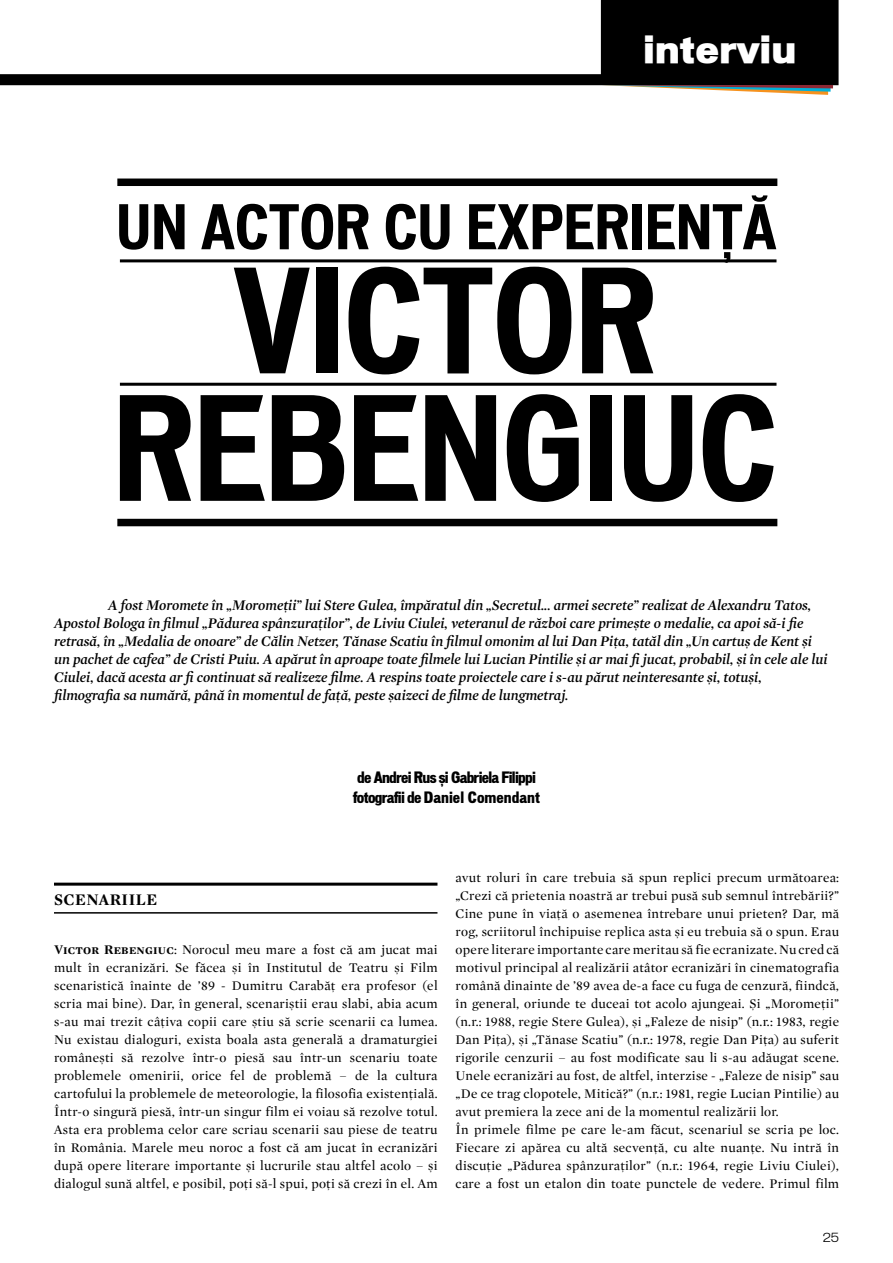
<style>
.page{position:relative;width:893px;height:1263px;background:#fff}
.page>*{position:absolute;margin:0;border:0;box-sizing:border-box;transform-origin:0 0}
.t1{font:700 condensed 137.25px/127.5px "Vonnes";letter-spacing:-.01em;color:#000;text-align:center}
.t2{font:700 condensed 58.5px "Vonnes";color:#000}
.t3{font:900 36px "Vonnes";color:#fff}
.t4{font:16.5px "Mercury Display Bold SC";letter-spacing:.03em;color:#000}
.t5{font:italic 15px/18px "Mercury Display Semi";color:#000}
.t6{font:900 condensed 15px/20.1px "Vonnes";letter-spacing:-.05em;color:#000}
.t7{font:13.5px/18px "Mercury Display";letter-spacing:.02em;color:#000;text-align:justify}
.t8{font:100 12px "Vonnes";color:#000}
.s1{font-family:"Mercury Display Bold SC"}
</style>
<div class="page">
<svg style="left:0;top:0;width:838px;height:85px"></svg>
<svg style="left:602px;top:85px;width:231px;height:10px"></svg>
<div style="left:117px;top:519px;width:660px;height:7px;background:#000"></div>
<div style="left:117px;top:179px;width:660px;height:7px;background:#000"></div>
<hr style="left:54px;top:883px;width:383px;height:3px;background:#000">
<hr style="left:54px;top:912px;width:383px;height:2px;background:#000">
<hr style="left:120px;top:383px;width:656px;height:3px;background:#000">
<hr style="left:120px;top:259px;width:656px;height:3px;background:#000">
<h3 class="t3" style="left:643px;top:28px;width:155px">interviu</h3>
<h2 class="t2" style="left:116px;top:193px;width:661px">UN ACTOR CU EXPERIENŢĂ</h2>
<h1 class="t1" style="left:113px;top:260px;width:667px">VICTOR<br>REBENGIUC</h1>
<p class="t5" style="left:54px;top:596px;width:775px;text-indent:54px">A fost Moromete în „Moromeţii” lui Stere Gulea, împăratul din „Secretul... armei secrete” realizat de Alexandru Tatos, Apostol Bologa în filmul „Pădurea spânzuraţilor”, de Liviu Ciulei, veteranul de război care primeşte o medalie, ca apoi să-i fie retrasă, în „Medalia de onoare” de Călin Netzer, Tănase Scatiu în filmul omonim al lui Dan Piţa, tatăl din „Un cartuş de Kent şi un pachet de cafea” de Cristi Puiu. A apărut în aproape toate filmele lui Lucian Pintilie şi ar mai fi jucat, probabil, şi în cele ale lui Ciulei, dacă acesta ar fi continuat să realizeze filme. A respins toate proiectele care i s-au părut neinteresante şi, totuşi, filmografia sa numără, până în momentul de faţă, peste şaizeci de filme de lungmetraj.</p>
<p class="t6" style="left:353px;top:767px;width:189px">de Andrei Rus și Gabriela Filippi fotografii de Daniel Comendant</p>
<p class="t4" style="left:54px;top:889px;width:104px">Scenariile</p>
<p class="t7" style="left:54px;top:941px;width:385px"><span class="s1">Victor Rebengiuc</span>: Norocul meu mare a fost că am jucat mai mult în ecranizări. Se făcea şi în Institutul de Teatru şi Film scenaristică înainte de ’89 - Dumitru Carabăţ era profesor (el scria mai bine). Dar, în general, scenariştii erau slabi, abia acum s-au mai trezit câţiva copii care ştiu să scrie scenarii ca lumea.<br>Nu existau dialoguri, exista boala asta generală a dramaturgiei româneşti să rezolve într-o piesă sau într-un scenariu toate problemele omenirii, orice fel de problemă – de la cultura cartofului la problemele de meteorologie, la filosofia existenţială.<br>Într-o singură piesă, într-un singur film ei voiau să rezolve totul.<br>Asta era problema celor care scriau scenarii sau piese de teatru în România. Marele meu noroc a fost că am jucat în ecranizări după opere literare importante şi lucrurile stau altfel acolo – şi dialogul sună altfel, e posibil, poţi să-l spui, poţi să crezi în el. Am</p>
<p class="t7" style="left:456px;top:869px;width:385px;text-align:left">avut roluri în care trebuia să spun replici precum următoarea: „Crezi că prietenia noastră ar trebui pusă sub semnul întrebării?” Cine pune în viaţă o asemenea întrebare unui prieten? Dar, mă rog, scriitorul închipuise replica asta şi eu trebuia să o spun. Erau opere literare importante care meritau să fie ecranizate. Nu cred că motivul principal al realizării atâtor ecranizări în cinematografia română dinainte de ’89 avea de-a face cu fuga de cenzură, fiindcă, în general, oriunde te duceai tot acolo ajungeai. Şi „Moromeţii” (n.r.: 1988, regie Stere Gulea), şi „Faleze de nisip” (n.r.: 1983, regie Dan Piţa), şi „Tănase Scatiu” (n.r.: 1978, regie Dan Piţa) au suferit rigorile cenzurii – au fost modificate sau li s-au adăugat scene.<br>Unele ecranizări au fost, de altfel, interzise - „Faleze de nisip” sau „De ce trag clopotele, Mitică?” (n.r.: 1981, regie Lucian Pintilie) au avut premiera la zece ani de la momentul realizării lor.<br>În primele filme pe care le-am făcut, scenariul se scria pe loc.<br>Fiecare zi apărea cu altă secvenţă, cu alte nuanţe. Nu intră în discuţie „Pădurea spânzuraţilor” (n.r.: 1964, regie Liviu Ciulei), care a fost un etalon din toate punctele de vedere. Primul film</p>
<p class="t8" style="left:823px;top:1231px;width:18px">25</p>
</div>
